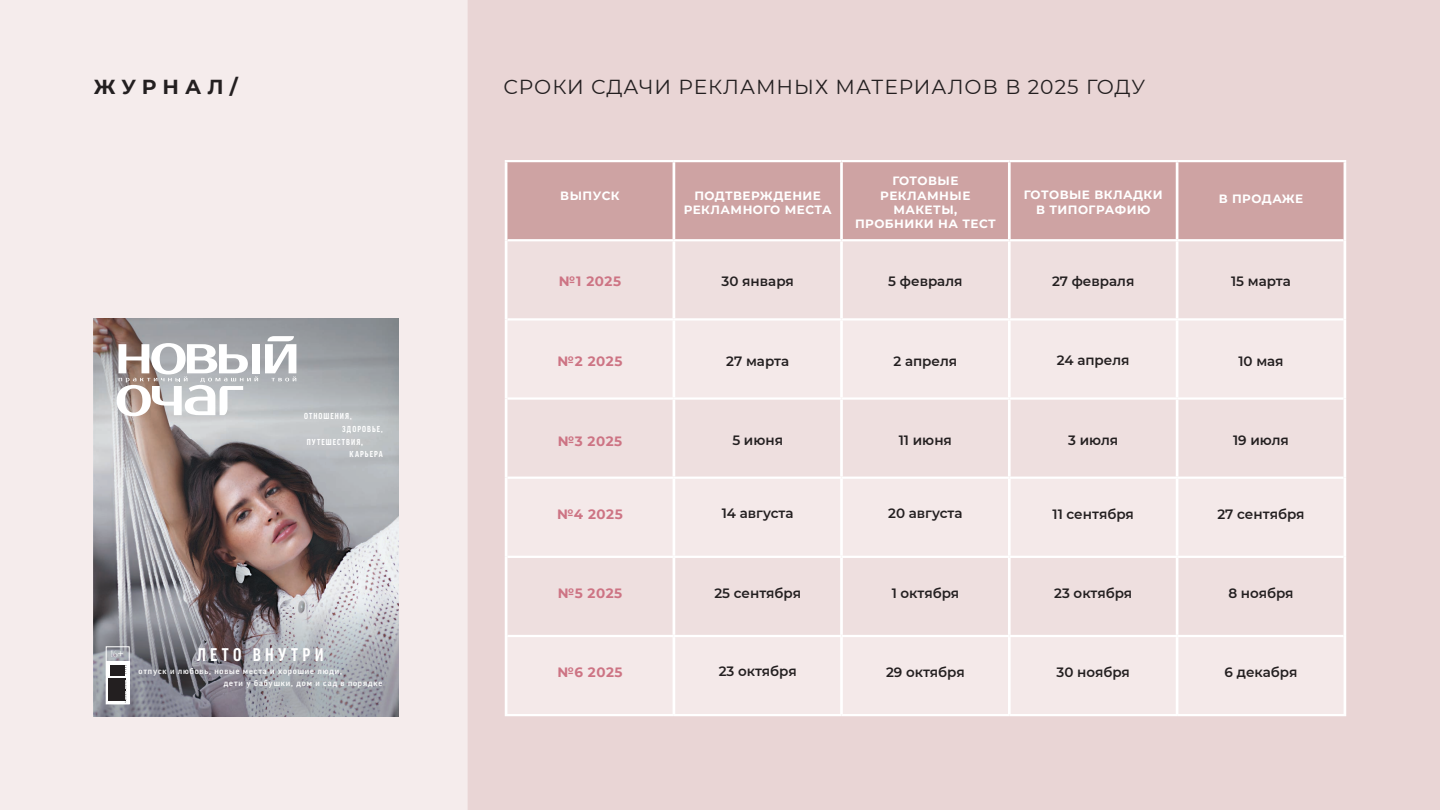
<style>
.page{position:relative;width:1440px;height:810px;background:#e9d5d5}
.page>*{position:absolute;margin:0;border:0;box-sizing:border-box;transform-origin:0 0}
.t1{font:20.25px "Montserrat";letter-spacing:.05em;color:#231f20}
.t2{font:700 20.25px "Montserrat";letter-spacing:.29em;color:#231f20}
.t3{font:700 condensed 17.7px "Good Pro";letter-spacing:.245em;color:#fff}
.t4{font:600 13.5px "Montserrat";color:#231f20}
.t5{font:700 13.5px "Montserrat";letter-spacing:.04em;color:#cd7484}
.t6{font:700 12px/14.2px "Montserrat";letter-spacing:.04em;color:#fff;text-align:center}
.t7{font:300 10.05px "Goldenbook";color:#fff}
.t8{font:500 8.4px/11.8px "Good Pro";letter-spacing:.105em;color:#fff}
.t9{font:700 condensed 8.4px "Good Pro";letter-spacing:.125em;color:#fff}
.s1{font-stretch:normal}
.s2{font-weight:900}
</style>
<div class="page">
<div style="left:507px;top:161px;width:839px;height:555px;background:#eedfdf"></div>
<div style="left:507px;top:162px;width:837px;height:77px;background:#cea3a3"></div>
<svg style="left:507px;top:321px;width:837px;height:393px;fill:#f4e9e9"></svg>
<hr style="left:1177px;top:635px;width:167px;height:2px;background:#fff">
<hr style="left:507px;top:635px;width:167px;height:2px;background:#fff">
<hr style="left:673px;top:162px;width:2px;height:77px;background:#fff">
<hr style="left:673px;top:241px;width:2px;height:77px;background:#fff">
<hr style="left:673px;top:321px;width:2px;height:76px;background:#fff">
<hr style="left:673px;top:400px;width:2px;height:77px;background:#fff">
<hr style="left:673px;top:479px;width:2px;height:77px;background:#fff">
<hr style="left:673px;top:558px;width:2px;height:77px;background:#fff">
<hr style="left:673px;top:637px;width:2px;height:77px;background:#fff">
<hr style="left:674px;top:635px;width:168px;height:2px;background:#fff">
<hr style="left:840px;top:162px;width:3px;height:77px;background:#fff">
<hr style="left:840px;top:241px;width:3px;height:77px;background:#fff">
<hr style="left:840px;top:321px;width:3px;height:76px;background:#fff">
<hr style="left:840px;top:400px;width:3px;height:77px;background:#fff">
<hr style="left:840px;top:479px;width:3px;height:77px;background:#fff">
<hr style="left:840px;top:558px;width:3px;height:77px;background:#fff">
<hr style="left:840px;top:637px;width:3px;height:77px;background:#fff">
<hr style="left:842px;top:635px;width:167px;height:2px;background:#fff">
<hr style="left:1008px;top:162px;width:3px;height:77px;background:#fff">
<hr style="left:1176px;top:162px;width:2px;height:77px;background:#fff">
<hr style="left:1008px;top:241px;width:3px;height:77px;background:#fff">
<hr style="left:1176px;top:241px;width:2px;height:77px;background:#fff">
<hr style="left:1008px;top:321px;width:3px;height:76px;background:#fff">
<hr style="left:1176px;top:321px;width:2px;height:76px;background:#fff">
<hr style="left:1008px;top:400px;width:3px;height:77px;background:#fff">
<hr style="left:1176px;top:400px;width:2px;height:77px;background:#fff">
<hr style="left:1008px;top:479px;width:3px;height:77px;background:#fff">
<hr style="left:1176px;top:479px;width:2px;height:77px;background:#fff">
<hr style="left:1008px;top:558px;width:3px;height:77px;background:#fff">
<hr style="left:1176px;top:558px;width:2px;height:77px;background:#fff">
<hr style="left:1008px;top:637px;width:3px;height:77px;background:#fff">
<hr style="left:1176px;top:637px;width:2px;height:77px;background:#fff">
<hr style="left:1009px;top:635px;width:168px;height:2px;background:#fff">
<hr style="left:507px;top:239px;width:167px;height:2px;background:#fff">
<hr style="left:674px;top:239px;width:168px;height:2px;background:#fff">
<hr style="left:842px;top:239px;width:167px;height:2px;background:#fff">
<hr style="left:1009px;top:239px;width:168px;height:2px;background:#fff">
<hr style="left:1177px;top:239px;width:167px;height:2px;background:#fff">
<hr style="left:507px;top:318px;width:167px;height:3px;background:#fff">
<hr style="left:674px;top:318px;width:168px;height:3px;background:#fff">
<hr style="left:842px;top:318px;width:167px;height:3px;background:#fff">
<hr style="left:1009px;top:318px;width:168px;height:3px;background:#fff">
<hr style="left:1177px;top:318px;width:167px;height:3px;background:#fff">
<hr style="left:507px;top:397px;width:167px;height:3px;background:#fff">
<hr style="left:674px;top:397px;width:168px;height:3px;background:#fff">
<hr style="left:842px;top:397px;width:167px;height:3px;background:#fff">
<hr style="left:1009px;top:397px;width:168px;height:3px;background:#fff">
<hr style="left:1177px;top:397px;width:167px;height:3px;background:#fff">
<hr style="left:507px;top:477px;width:167px;height:2px;background:#fff">
<hr style="left:674px;top:477px;width:168px;height:2px;background:#fff">
<hr style="left:842px;top:477px;width:167px;height:2px;background:#fff">
<hr style="left:1009px;top:477px;width:168px;height:2px;background:#fff">
<hr style="left:1177px;top:477px;width:167px;height:2px;background:#fff">
<hr style="left:507px;top:556px;width:167px;height:2px;background:#fff">
<hr style="left:674px;top:556px;width:168px;height:2px;background:#fff">
<hr style="left:842px;top:556px;width:167px;height:2px;background:#fff">
<hr style="left:1009px;top:556px;width:168px;height:2px;background:#fff">
<hr style="left:1177px;top:556px;width:167px;height:2px;background:#fff">
<hr style="left:505px;top:160px;width:169px;height:2px;background:#fff">
<hr style="left:674px;top:160px;width:168px;height:2px;background:#fff">
<hr style="left:842px;top:160px;width:167px;height:2px;background:#fff">
<hr style="left:1009px;top:160px;width:168px;height:2px;background:#fff">
<hr style="left:1177px;top:160px;width:169px;height:2px;background:#fff">
<hr style="left:505px;top:714px;width:169px;height:2px;background:#fff">
<hr style="left:674px;top:714px;width:168px;height:2px;background:#fff">
<hr style="left:842px;top:714px;width:167px;height:2px;background:#fff">
<hr style="left:1009px;top:714px;width:168px;height:2px;background:#fff">
<hr style="left:1177px;top:714px;width:169px;height:2px;background:#fff">
<hr style="left:505px;top:162px;width:2px;height:78px;background:#fff">
<hr style="left:1344px;top:162px;width:2px;height:78px;background:#fff">
<hr style="left:505px;top:240px;width:2px;height:79px;background:#fff">
<hr style="left:1344px;top:240px;width:2px;height:79px;background:#fff">
<hr style="left:505px;top:319px;width:2px;height:80px;background:#fff">
<hr style="left:1344px;top:319px;width:2px;height:80px;background:#fff">
<hr style="left:505px;top:399px;width:2px;height:79px;background:#fff">
<hr style="left:1344px;top:399px;width:2px;height:79px;background:#fff">
<hr style="left:505px;top:478px;width:2px;height:79px;background:#fff">
<hr style="left:1344px;top:478px;width:2px;height:79px;background:#fff">
<hr style="left:505px;top:557px;width:2px;height:79px;background:#fff">
<hr style="left:1344px;top:557px;width:2px;height:79px;background:#fff">
<hr style="left:505px;top:636px;width:2px;height:78px;background:#fff">
<hr style="left:1344px;top:636px;width:2px;height:78px;background:#fff">
<div style="left:0;top:0;width:468px;height:810px;background:#f5ecec"></div>
<img style="left:94px;top:319px;width:304px;height:397px">
<div style="left:106px;top:661px;width:23px;height:43px;background:#fff"></div>
<svg style="left:108px;top:665px;width:18px;height:38px"></svg>
<div style="left:252px;top:344px;width:8px;height:29px;background:#fff"></div>
<svg style="left:265px;top:336px;width:31px;height:45px"></svg>
<svg style="left:117px;top:343px;width:141px;height:73px;background:#cdcac9"></svg>
<p class="t2" style="left:94px;top:73px;width:145px">ЖУРНАЛ/</p>
<p class="t1" style="left:503px;top:73px;width:643px">СРОКИ СДАЧИ РЕКЛАМНЫХ МАТЕРИАЛОВ В 2025 ГОДУ</p>
<p class="t6" style="left:560px;top:188px;width:61px">ВЫПУСК</p>
<p class="t6" style="left:684px;top:188px;width:150px">ПОДТВЕРЖДЕНИЕ<br>РЕКЛАМНОГО МЕСТА</p>
<p class="t6" style="left:892px;top:173px;width:68px">ГОТОВЫЕ</p>
<p class="t6" style="left:855px;top:188px;width:142px">РЕКЛАМНЫЕ<br>МАКЕТЫ,<br>ПРОБНИКИ НА ТЕСТ</p>
<p class="t6" style="left:1024px;top:187px;width:140px">ГОТОВЫЕ ВКЛАДКИ</p>
<p class="t6" style="left:1036px;top:202px;width:116px">В ТИПОГРАФИЮ</p>
<p class="t6" style="left:1219px;top:191px;width:86px">В ПРОДАЖЕ</p>
<p class="t5" style="left:559px;top:272px;width:64px">№1 2025</p>
<p class="t4" style="left:722px;top:272px;width:74px">30 января</p>
<p class="t4" style="left:888px;top:272px;width:76px">5 февраля</p>
<p class="t4" style="left:1052px;top:272px;width:84px">27 февраля</p>
<p class="t4" style="left:1231px;top:272px;width:61px">15 марта</p>
<p class="t9" style="left:304px;top:411px;width:49px">ОТНОШЕНИЯ,</p>
<p class="t9" style="left:342px;top:424px;width:42px">ЗДОРОВЬЕ,</p>
<p class="t9" style="left:307px;top:437px;width:58px">ПУТЕШЕСТВИЯ<span class="s1">,</span></p>
<p class="t9" style="left:350px;top:450px;width:35px">КАРЬЕРА</p>
<p class="t7" style="left:110px;top:648px;width:15px">16<span class="s2">+</span></p>
<p class="t3" style="left:197px;top:645px;width:128px">ЛЕТО ВНУТРИ</p>
<p class="t8" style="left:224px;top:665px;width:160px;text-indent:-85px">отпуск и любовь, новые места и хорошие люди,<br>дети у бабушки, дом и сад в порядке</p>
<p class="t5" style="left:558px;top:351px;width:66px">№2 2025</p>
<p class="t4" style="left:726px;top:351px;width:64px">27 марта</p>
<p class="t4" style="left:893px;top:352px;width:65px">2 апреля</p>
<p class="t4" style="left:1057px;top:351px;width:74px">24 апреля</p>
<p class="t4" style="left:1238px;top:352px;width:47px">10 мая</p>
<p class="t5" style="left:558px;top:432px;width:66px">№3 2025</p>
<p class="t4" style="left:732px;top:431px;width:52px">5 июня</p>
<p class="t4" style="left:899px;top:431px;width:55px">11 июня</p>
<p class="t4" style="left:1068px;top:431px;width:52px">3 июля</p>
<p class="t4" style="left:1233px;top:431px;width:57px">19 июля</p>
<p class="t5" style="left:557px;top:505px;width:67px">№4 2025</p>
<p class="t4" style="left:722px;top:504px;width:73px">14 августа</p>
<p class="t4" style="left:888px;top:504px;width:76px">20 августа</p>
<p class="t4" style="left:1053px;top:505px;width:83px">11 сентября</p>
<p class="t4" style="left:1218px;top:505px;width:89px">27 сентября</p>
<p class="t5" style="left:558px;top:584px;width:66px">№5 2025</p>
<p class="t4" style="left:714px;top:584px;width:88px">25 сентября</p>
<p class="t4" style="left:892px;top:584px;width:69px">1 октября</p>
<p class="t4" style="left:1054px;top:584px;width:80px">23 октября</p>
<p class="t4" style="left:1228px;top:584px;width:67px">8 ноября</p>
<p class="t5" style="left:557px;top:662px;width:67px">№6 2025</p>
<p class="t4" style="left:719px;top:662px;width:80px">23 октября</p>
<p class="t4" style="left:886px;top:663px;width:80px">29 октября</p>
<p class="t4" style="left:1057px;top:663px;width:75px">30 ноября</p>
<p class="t4" style="left:1225px;top:663px;width:74px">6 декабря</p>
</div>
